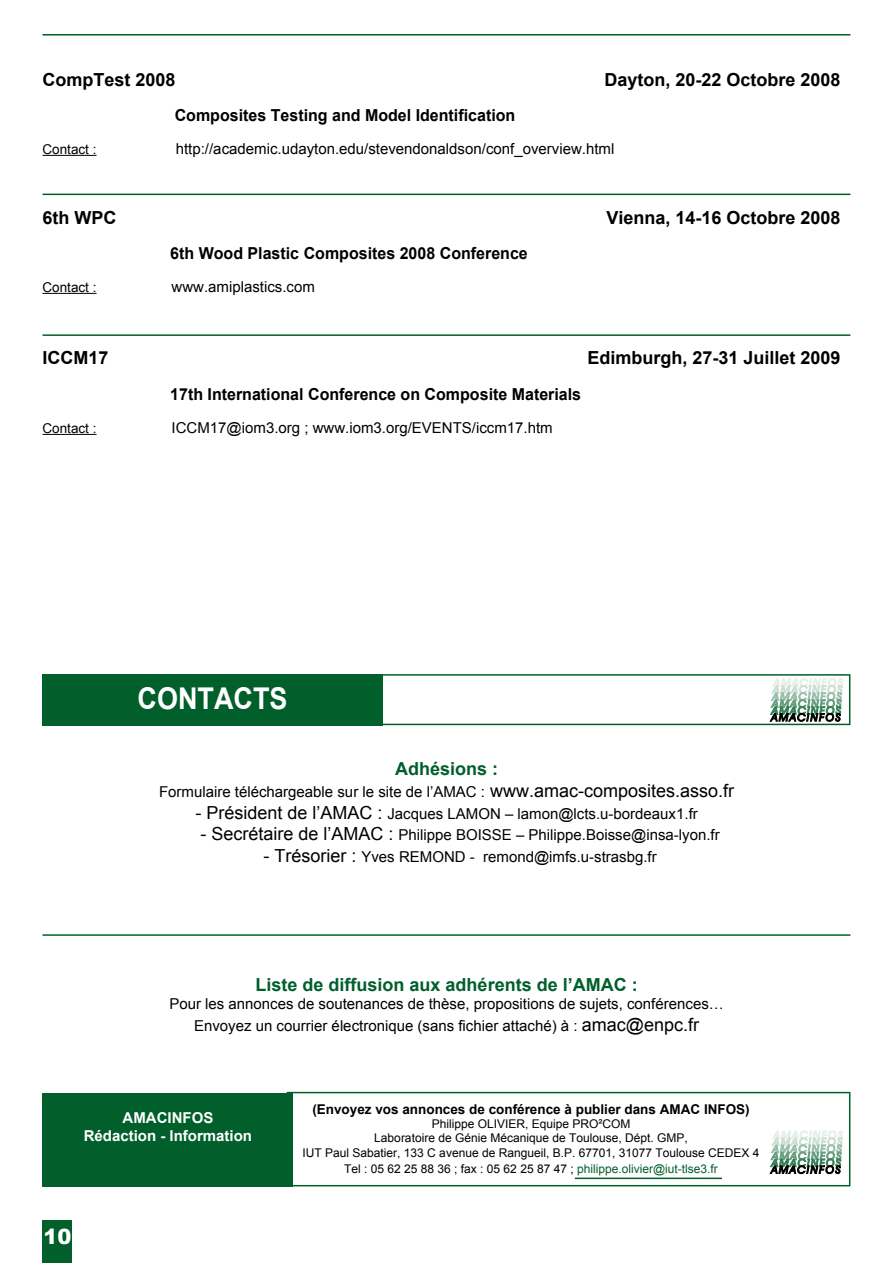
<style>
.page{position:relative;width:893px;height:1263px;background:#fff}
.page>*{position:absolute;margin:0;border:0;box-sizing:border-box;transform-origin:0 0}
.t1{font:700 30px "Arial";color:#fff;scale:.9 1}
.t2{font:900 21px "Arial";color:#fff}
.t3{font:700 18px "Arial";color:#000}
.t4{font:700 18px "Arial";color:#015f2c}
.t5{font:700 16.5px "Arial";color:#000}
.t6{font:15px/21.6px "Arial";color:#000;text-align:center}
.t7{font:700 15px/18px "Arial";color:#fff;text-align:center}
.t8{font:700 13.5px "Arial";color:#000}
.t9{font:13.5px "Arial";color:#000}
.t10{font:12px/14.4px "Arial";color:#000;text-align:center}
.s1{font-size:18px}
.s2{color:#015f2c}
</style>
<div class="page">
<div style="left:43px;top:1220px;width:29px;height:43px;background:#015f2c"></div>
<div style="left:287px;top:1092px;width:563px;height:94px;border:2px solid #015f2c"></div>
<hr style="left:43px;top:934px;width:807px;height:2px;background:#015f2c">
<div style="left:43px;top:1093px;width:250px;height:93px;background:#015f2c"></div>
<svg style="left:770px;top:1131px;width:73px;height:43px"></svg>
<hr style="left:575px;top:1177px;width:147px;height:2px;background:#015f2c">
<hr style="left:43px;top:334px;width:807px;height:2px;background:#015f2c">
<div style="left:371px;top:674px;width:479px;height:51px;border:2px solid #015f2c"></div>
<div style="left:43px;top:674px;width:340px;height:51px;background:#015f2c"></div>
<svg style="left:770px;top:678px;width:73px;height:43px"></svg>
<hr style="left:43px;top:194px;width:807px;height:1px;background:#015f2c">
<hr style="left:43px;top:155px;width:54px;height:1px;background:#000">
<hr style="left:43px;top:293px;width:54px;height:1px;background:#000">
<hr style="left:43px;top:434px;width:54px;height:1px;background:#000">
<hr style="left:43px;top:34px;width:807px;height:2px;background:#015f2c">
<p class="t3" style="left:43px;top:68px;width:135px">CompTest 2008</p>
<p class="t3" style="left:604px;top:68px;width:238px">Dayton, 20-22 Octobre 2008</p>
<p class="t5" style="left:175px;top:104px;width:342px">Composites Testing and Model Identification</p>
<p class="t9" style="left:43px;top:140px;width:56px">Contact :</p>
<p class="t6" style="left:176px;top:138px;width:440px">http://academic.udayton.edu/stevendonaldson/conf_overview.html</p>
<p class="t3" style="left:43px;top:206px;width:75px">6th WPC</p>
<p class="t3" style="left:606px;top:206px;width:236px">Vienna, 14-16 Octobre 2008</p>
<p class="t5" style="left:170px;top:242px;width:359px">6th Wood Plastic Composites 2008 Conference</p>
<p class="t9" style="left:43px;top:278px;width:56px">Contact :</p>
<p class="t6" style="left:172px;top:276px;width:145px">www.amiplastics.com</p>
<p class="t3" style="left:43px;top:346px;width:68px">ICCM17</p>
<p class="t3" style="left:587px;top:346px;width:255px">Edimburgh, 27-31 Juillet 2009</p>
<p class="t5" style="left:170px;top:383px;width:412px">17th International Conference on Composite Materials</p>
<p class="t9" style="left:43px;top:419px;width:56px">Contact :</p>
<p class="t6" style="left:172px;top:417px;width:383px">ICCM17@iom3.org ; www.iom3.org/EVENTS/iccm17.htm</p>
<h1 class="t1" style="left:138px;top:678px;width:168px">CONTACTS</h1>
<p class="t4" style="left:395px;top:757px;width:105px">Adhésions :</p>
<p class="t6" style="left:159px;top:781px;width:577px">Formulaire téléchargeable sur le site de l’AMAC : <span class="s1">www.amac-composites.asso.fr</span></p>
<p class="t6" style="left:195px;top:803px;width:504px"><span class="s1">- Président de l’AMAC :</span> Jacques LAMON – lamon@lcts.u-bordeaux1.fr</p>
<p class="t6" style="left:200px;top:824px;width:521px"><span class="s1">- Secrétaire de l’AMAC :</span> Philippe BOISSE – Philippe.Boisse@insa-lyon.fr</p>
<p class="t6" style="left:263px;top:846px;width:395px"><span class="s1">- Trésorier :</span> Yves REMOND - remond@imfs.u-strasbg.fr</p>
<p class="t4" style="left:256px;top:973px;width:384px">Liste de diffusion aux adhérents de l’AMAC :</p>
<p class="t6" style="left:169px;top:993px;width:556px">Pour les annonces de soutenances de thèse, propositions de sujets, conférences…<br>Envoyez un courrier électronique (sans fichier attaché) à : <span class="s1">amac@enpc.fr</span></p>
<p class="t7" style="left:84px;top:1109px;width:170px">AMACINFOS<br>Rédaction - Information</p>
<h2 class="t2" style="left:43px;top:1221px;width:30px">10</h2>
<p class="t8" style="left:312px;top:1100px;width:439px">(Envoyez vos annonces de conférence à publier dans AMAC INFOS)</p>
<p class="t10" style="left:303px;top:1117px;width:458px">Philippe OLIVIER, Equipe PRO²COM<br>Laboratoire de Génie Mécanique de Toulouse, Dépt. GMP,<br>IUT Paul Sabatier, 133 C avenue de Rangueil, B.P. 67701, 31077 Toulouse CEDEX 4</p>
<p class="t10" style="left:344px;top:1162px;width:375px">Tel : 05 62 25 88 36 ; fax : 05 62 25 87 47 ; <span class="s2">philippe.olivier@iut-tlse3.fr</span></p>
</div>
